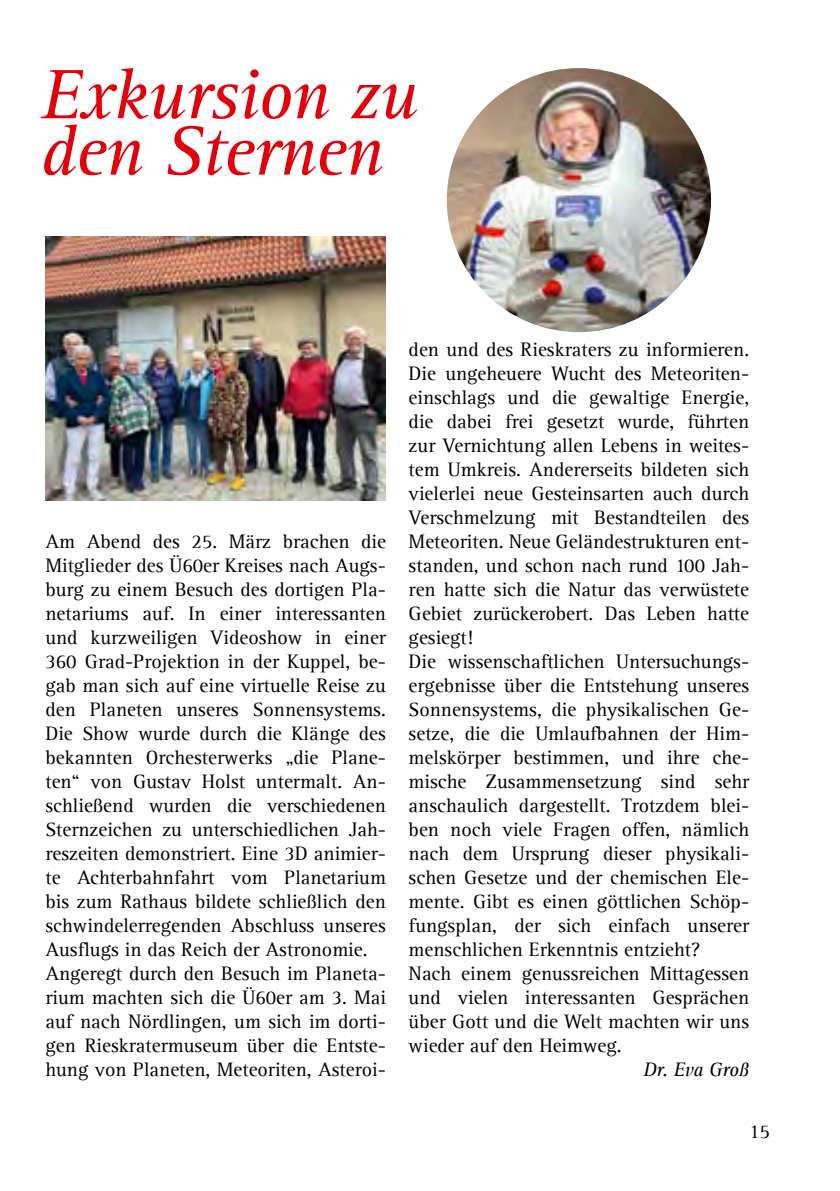
<style>
.page{position:relative;width:840px;height:1191px;background:#fff}
.page>*{position:absolute;margin:0;border:0;box-sizing:border-box;transform-origin:0 0}
.t1{font:italic 72.2px/56.4px "Agfa Rotis Serif";letter-spacing:-.02em;color:#e3000b}
.t2{font:20px/24px "Agfa Rotis Serif";color:#000}
.t3{font:italic 20px "Agfa Rotis Serif";letter-spacing:-.02em;color:#000}
</style>
<div class="page">
<img style="left:45px;top:236px;width:341px;height:264px">
<img style="left:446px;top:68px;width:264px;height:264px;border-radius:132px">
<h1 class="t1" style="left:40px;top:69px;width:378px">Exkursion zu den Sternen</h1>
<p class="t2" style="left:45px;top:530px;width:342px">Am Abend des 25. März brachen die Mitglieder des Ü60er Kreises nach Augs&shy;burg zu einem Besuch des dortigen Pla&shy;netariums auf. In einer interessanten und kurzweiligen Videoshow in einer 360 Grad-Projektion in der Kuppel, be&shy;gab man sich auf eine virtuelle Reise zu den Planeten unseres Sonnensystems.<br>Die Show wurde durch die Klänge des bekannten Orchesterwerks „die Plane&shy;ten“ von Gustav Holst untermalt. An&shy;schließend wurden die verschiedenen Sternzeichen zu unterschiedlichen Jah&shy;reszeiten demonstriert. Eine 3D animier&shy;te Achterbahnfahrt vom Planetarium bis zum Rathaus bildete schließlich den schwindelerregenden Abschluss unseres Ausflugs in das Reich der Astronomie.<br>Angeregt durch den Besuch im Planeta&shy;rium machten sich die Ü60er am 3. Mai auf nach Nördlingen, um sich im dorti&shy;gen Rieskratermuseum über die Entste&shy;hung von Planeten, Meteoriten, Asteroi-</p>
<p class="t2" style="left:408px;top:338px;width:342px">den und des Rieskraters zu informieren.<br>Die ungeheuere Wucht des Meteoriten&shy;einschlags und die gewaltige Energie, die dabei frei gesetzt wurde, führten zur Vernichtung allen Lebens in weites&shy;tem Umkreis. Andererseits bildeten sich vielerlei neue Gesteinsarten auch durch Verschmelzung mit Bestandteilen des Meteoriten. Neue Geländestrukturen ent&shy;standen, und schon nach rund 100 Jah&shy;ren hatte sich die Natur das verwüstete Gebiet zurückerobert. Das Leben hatte gesiegt!<br>Die wissenschaftlichen Untersuchungs&shy;ergebnisse über die Entstehung unseres Sonnensystems, die physikalischen Ge&shy;setze, die die Umlaufbahnen der Him&shy;melskörper bestimmen, und ihre che&shy;mische Zusammensetzung sind sehr anschaulich dargestellt. Trotzdem blei&shy;ben noch viele Fragen offen, nämlich nach dem Ursprung dieser physikali&shy;schen Gesetze und der chemischen Ele&shy;mente. Gibt es einen göttlichen Schöp&shy;fungsplan, der sich einfach unserer menschlichen Erkenntnis entzieht?<br>Nach einem genussreichen Mittagessen und vielen interessanten Gesprächen über Gott und die Welt machten wir uns wieder auf den Heimweg.</p>
<p class="t3" style="left:642px;top:1058px;width:107px">Dr. Eva Groß</p>
<p class="t2" style="left:748px;top:1120px;width:22px">15</p>
</div>
